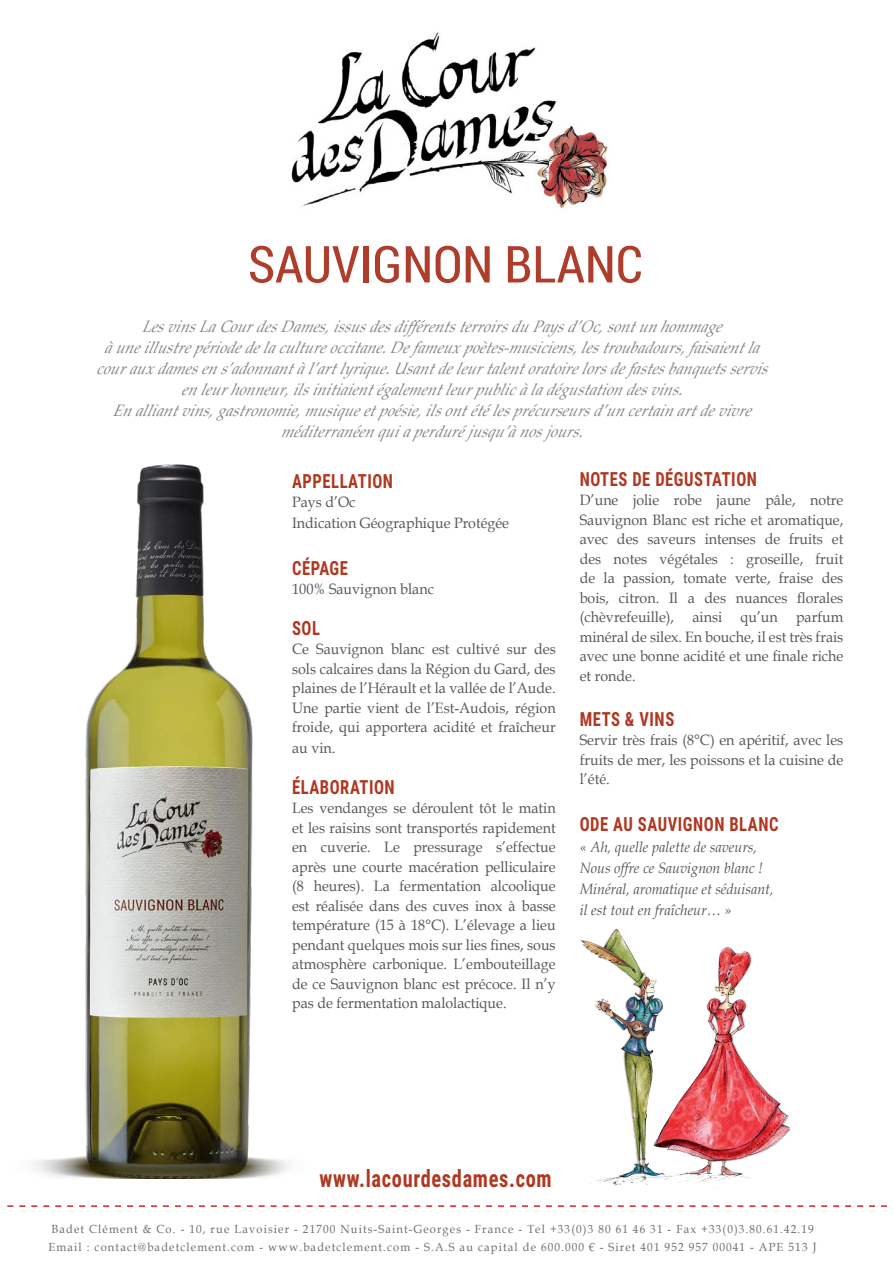
<style>
.page{position:relative;width:893px;height:1263px;background:#fff}
.page>*{position:absolute;margin:0;border:0;box-sizing:border-box;transform-origin:0 0}
.t1{font:51px "Roboto Condensed";color:#ae3d2c}
.t2{font:700 24px "Roboto Condensed";letter-spacing:.035em;color:#af3822;scale:.85 1}
.t3{font:700 19.5px "Roboto Condensed";letter-spacing:.035em;color:#af3822;scale:.85 1}
.t4{font:italic 16.5px/21px "Book Antiqua";letter-spacing:.01em;color:#808285;text-align:center;scale:.95 1}
.t5{font:15px/19.5px "Book Antiqua";color:#57585a;text-align:justify;scale:.95 1}
.t6{font:italic 15px/21px "Book Antiqua";color:#57585a;scale:.95 1}
.t7{font:11.7px/18px "Book Antiqua";letter-spacing:.1em;color:#6d6e71;scale:.95 1}
.s1{font-size:12px}
</style>
<div class="page">
<img style="left:33px;top:464px;width:257px;height:715px">
<img style="left:291px;top:32px;width:317px;height:176px">
<svg style="left:7px;top:1205px;width:880px;height:2px"></svg>
<img style="left:536px;top:928px;width:317px;height:279px">
<h1 class="t1" style="left:248px;top:235px;width:396px">SAUVIGNON BLANC</h1>
<p class="t4" style="left:96px;top:318px;width:712px">LesvinsLaCourdesDames,issusdesdifférentsterroirsdu Paysd ’Oc,sontun hommage àuneillustrepériodedelacultureoccitane.Defameux poètes-musiciens,lestroubadours,faisaientla couraux damesen s’adonnantàl’artlyrique.Usantdeleurtalentoratoirelorsdefastesbanquetsservis en leurhonneur,ilsinitiaientégalementleurpublicàladégustation desvins.<br>En alliantvins,gastronomie,musiqueetpoésie,ilsontété lesprécurseursd ’un certain artdevivre méditerranéen quiaperduré jusqu’ànosjours.</p>
<h3 class="t3" style="left:292px;top:470px;width:120px">APPELLATION</h3>
<p class="t5" style="left:292px;top:493px;width:230px;line-height:21px">Pays d’Oc<br>Indication Géographique Protégée</p>
<h3 class="t3" style="left:292px;top:557px;width:67px">CÉPAGE</h3>
<p class="t5" style="left:292px;top:581px;width:151px">100% Sauvignon blanc</p>
<h3 class="t3" style="left:292px;top:617px;width:34px">SOL</h3>
<p class="t5" style="left:292px;top:641px;width:279px">Ce Sauvignon blanc est cultivé sur des sols calcaires dans la Région du Gard, des plaines de l’Hérault et la vallée de l’Aude.<br>Une partie vient de l’Est-Audois, région froide, qui apportera acidité et fraîcheur</p>
<p class="t5" style="left:292px;top:740px;width:47px">au vin.</p>
<h3 class="t3" style="left:292px;top:776px;width:122px">ÉLABORATION</h3>
<p class="t5" style="left:292px;top:800px;width:279px">Les vendanges se déroulent tôt le matin et les raisins sont transportés rapidement en cuverie. Le pressurage s’effectue après une courte macération pelliculaire (8 heures). La fermentation alcoolique est réalisée dans des cuves inox à basse température (15 à 18°C). L’élevage a lieu pendant quelques mois sur lies fines, sous atmosphère carbonique. L’embouteillage de ce Sauvignon blanc est précoce. Il n’y pas de fermentation malolactique.</p>
<h3 class="t3" style="left:580px;top:467px;width:210px">NOTES DE DÉGUSTATION</h3>
<p class="t5" style="left:580px;top:492px;width:279px">D’une jolie robe jaune pâle, notre Sauvignon Blanc est riche et aromatique, avec des saveurs intenses de fruits et des notes végétales : groseille, fruit de la passion, tomate verte, fraise des bois, citron. Il a des nuances florales (chèvrefeuille), ainsi qu’un parfum minéral de silex. En bouche, il est très frais avec une bonne acidité et une finale riche et ronde.</p>
<h3 class="t3" style="left:580px;top:707px;width:113px">METS &amp; VINS</h3>
<p class="t5" style="left:580px;top:732px;width:279px">Servir très frais (8°C) en apéritif, avec les fruits de mer, les poissons et la cuisine de l’été.</p>
<h3 class="t3" style="left:580px;top:812px;width:235px">ODE AU SAUVIGNON BLANC</h3>
<p class="t6" style="left:580px;top:838px;width:206px">« Ah, quelle palette de saveurs,<br>Nous offre ce Sauvignon blanc !<br>Minéral, aromatique et séduisant, il est tout en fraîcheur… »</p>
<h2 class="t2" style="left:320px;top:1165px;width:275px">www.lacourdesdames.com</h2>
<p class="t7" style="left:49px;top:1222px;width:810px">Badet Clément &amp; Co. - 10, rue Lavoisier - 21700 Nuits-Saint-Georges - France - Tel +33(0)3 80 61 46 31 - Fax +33(0)3.80.61.42.19<br>Email : contact@badetclement.com - www.badetclement.com - S.A.S au capital de 600.000 € - Siret 401 952 957 00041 - APE <span class="s1">513 J</span></p>
</div>
